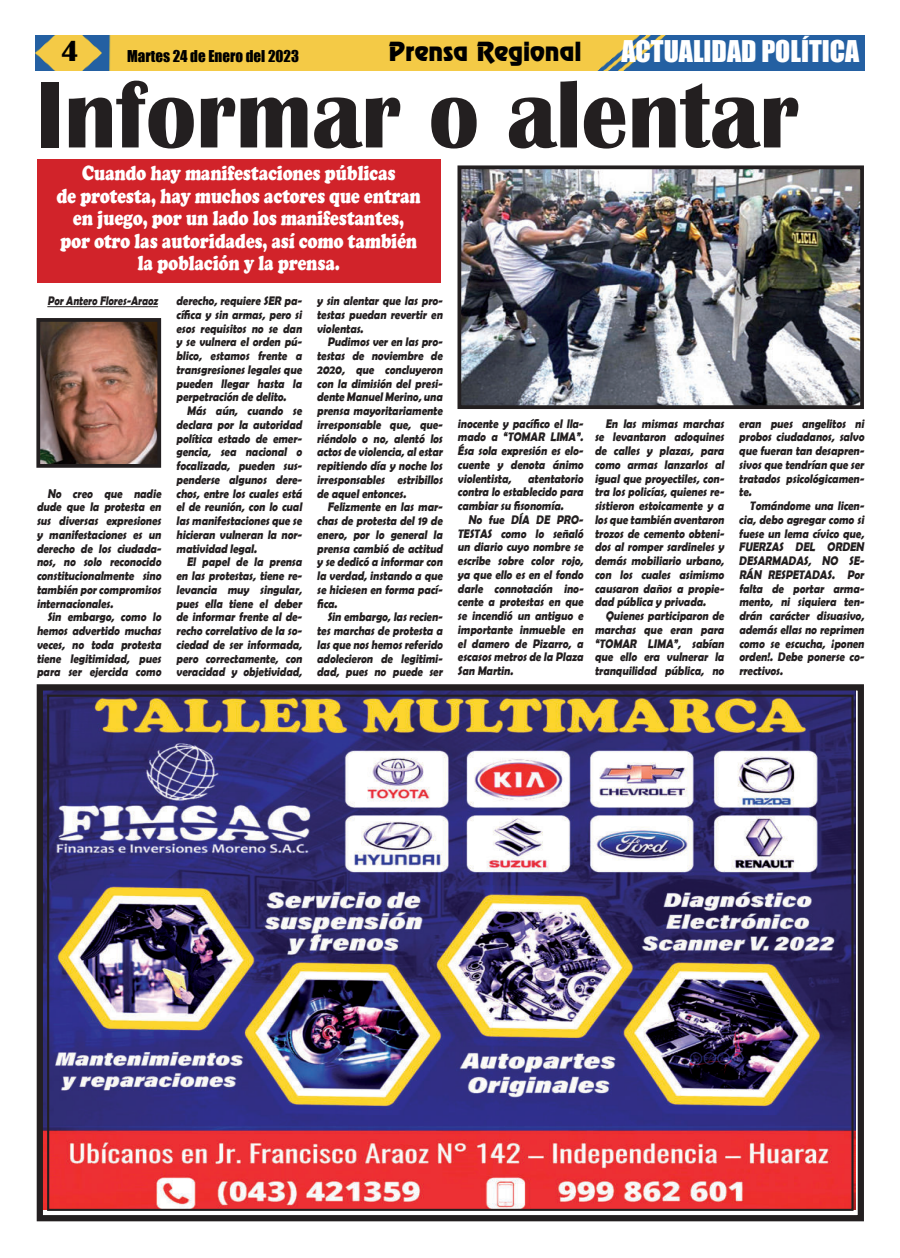
<style>
.page{position:relative;width:900px;height:1258px;background:#fff}
.page>*{position:absolute;margin:0;border:0;box-sizing:border-box;transform-origin:0 0}
.t1{font:700 98.75px "Britannic";color:#231f20;scale:.94 1}
.t2{font:700 30px "Britannic";color:#000}
.t3{font:27.5px "Impact";color:#fff}
.t4{font:23.75px "Renfrew Normal";color:#000}
.t5{font:900 21.25px/22.5px "Cooper";color:#fff;text-align:center;scale:.78 1}
.t6{font:15px "Impact";color:#000}
.t7{font:700 12.5px/13.8px "Berlin Sans FB Demi";color:#231f20;text-align:justify;scale:.87 1}
.t8{font:700 12.5px "Berlin Sans FB Demi";color:#231f20;scale:.82 1}
</style>
<div class="page">
<img style="left:35px;top:35px;width:830px;height:36px">
<img style="left:36px;top:684px;width:828px;height:538px">
<hr style="left:47px;top:306px;width:111px;height:1px;background:#231f20">
<img style="left:463px;top:170px;width:396px;height:234px">
<div style="left:458px;top:165px;width:406px;height:244px;border:4px solid #231f20"></div>
<div style="left:37px;top:159px;width:404px;height:124px;background:#d1232a"></div>
<img style="left:41px;top:323px;width:115px;height:140px">
<div style="left:36px;top:318px;width:125px;height:150px;border:4px solid #231f20"></div>
<h2 class="t2" style="left:61px;top:36px;width:20px">4</h2>
<p class="t6" style="left:127px;top:49px;width:174px">Martes 24 de Enero del 2023</p>
<h3 class="t4" style="left:389px;top:41px;width:194px">Prensa Regional</h3>
<h3 class="t3" style="left:621px;top:38px;width:239px">ACTUALIDAD POLÍTICA</h3>
<h1 class="t1" style="left:35px;top:64px;width:814px">Informar o alentar</h1>
<h3 class="t5" style="left:56px;top:163px;width:469px">Cuando hay manifestaciones públicas<br>de protesta, hay muchos actores que entran en juego, por un lado los manifestantes, por otro las autoridades, así como también la población y la prensa.</h3>
<p class="t7" style="left:317px;top:295px;width:148px">y sin alentar que las pro&shy;testas puedan revertir en violentas.</p>
<p class="t7" style="left:317px;top:336px;width:148px;text-indent:11px">Pudimos ver en las pro&shy;testas de noviembre de 2020, que concluyeron con la dimisión del presi&shy;dente ManuelMerino, una prensa mayoritariamente irresponsable que, que&shy;riéndolo o no, alentó los actos de violencia, alestar repitiendo día y noche los irresponsables estribillos de aquel entonces.</p>
<p class="t7" style="left:317px;top:501px;width:148px;text-indent:11px">Felizmente en las mar&shy;chas de protesta del 19 de enero, por lo general la prensa cambió de actitud y se dedicó a informar con la verdad, instando a que se hiciesen en forma pací&shy;fica.</p>
<p class="t7" style="left:317px;top:610px;width:148px;text-indent:11px">Sin embargo, las recien&shy;tes marchas de protesta a las que nos hemos referido adolecieron de legitimi&shy;dad, pues no puede ser</p>
<p class="t7" style="left:176px;top:294px;width:148px">derecho, requiere SER pa&shy;cífica y sin armas, pero si esos requisitos no se dan y se vulnera el orden pú&shy;blico, estamos frente a transgresiones legales que pueden llegar hasta la perpetración de delito.</p>
<p class="t7" style="left:176px;top:404px;width:148px;text-indent:11px">Más aún, cuando se declara por la autoridad política estado de emer&shy;gencia, sea nacional o focalizada, pueden sus&shy;penderse algunos dere&shy;chos, entre los cuales está el de reunión, con lo cual las manifestaciones que se hicieran vulneran la nor&shy;matividad legal.</p>
<p class="t7" style="left:176px;top:556px;width:148px;text-align:left;text-indent:11px">El papel de la prensa en las protestas, tiene re&shy;levancia muy singular, pues ella tiene el deber de informar frente al de&shy;recho correlativo de la so&shy;ciedad de ser informada, pero correctamente, con veracidad y objetividad,</p>
<p class="t8" style="left:47px;top:295px;width:139px">Por Antero Flores-Araoz</p>
<p class="t7" style="left:37px;top:487px;width:147px;text-indent:11px">No creo que nadie dude que la protesta en sus diversas expresiones y manifestaciones es un derecho de los ciudada&shy;nos, no solo reconocido constitucionalmente sino también por compromisos internacionales.</p>
<p class="t7" style="left:37px;top:610px;width:147px;text-indent:11px">Sin embargo, como lo hemos advertido muchas veces, no toda protesta tiene legitimidad, pues para ser ejercida como</p>
<p class="t7" style="left:458px;top:416px;width:148px">inocente y pacífico el lla&shy;mado a “TOMAR LIMA”.<br>Ésa sola expresión es elo&shy;cuente y denota ánimo violentista,</p>
<p class="t7" style="left:458px;top:471px;width:148px;text-indent:70px">atentatorio contra lo establecido para cambiar su fisonomía.</p>
<p class="t7" style="left:458px;top:513px;width:148px;text-align:left;text-indent:11px">No fue DÍA DE PRO-<br>TESTAS como lo señaló un diario cuyo nombre se escribe sobre color rojo, ya que ello es en el fondo darle connotación ino&shy;cente a protestas en que se incendió un antiguo e importante inmueble en el damero de Pizarro, a escasos metros de la Plaza<br>San Martin.</p>
<p class="t7" style="left:595px;top:417px;width:152px;text-align:left;text-indent:11px">En las mismas marchas se levantaron adoquines de calles y plazas, para como armas lanzarlos al igual que proyectiles, con&shy;tra los policías, quienes re&shy;sistieron estoicamente y a los que también aventaron trozos de cemento obteni&shy;dos al romper sardineles y demás mobiliario urbano, con los cuales asimismo causaron daños a propie&shy;dad pública y privada.</p>
<p class="t7" style="left:595px;top:609px;width:152px;text-indent:11px">Quienes participaron de marchas que eran para “TOMAR LIMA”, sabían que ello era vulnerar la tranquilidad pública, no</p>
<p class="t7" style="left:739px;top:417px;width:148px">eran pues angelitos ni probos ciudadanos, salvo que fueran tan desapren&shy;sivos que tendrían que ser tratados psicológicamen&shy;te.</p>
<p class="t7" style="left:739px;top:500px;width:148px;text-align:left;text-indent:11px">Tomándome una licen&shy;cia, debo agregar como si fuese un lema cívico que,<br>FUERZAS DEL ORDEN<br>DESARMADAS, NO SE-<br>RÁN RESPETADAS. Por falta de portar arma&shy;mento, ni siquiera ten&shy;drán carácter disuasivo, además ellas no reprimen como se escucha, ¡ponen orden!. Debe ponerse co&shy;rrectivos.</p>
</div>
